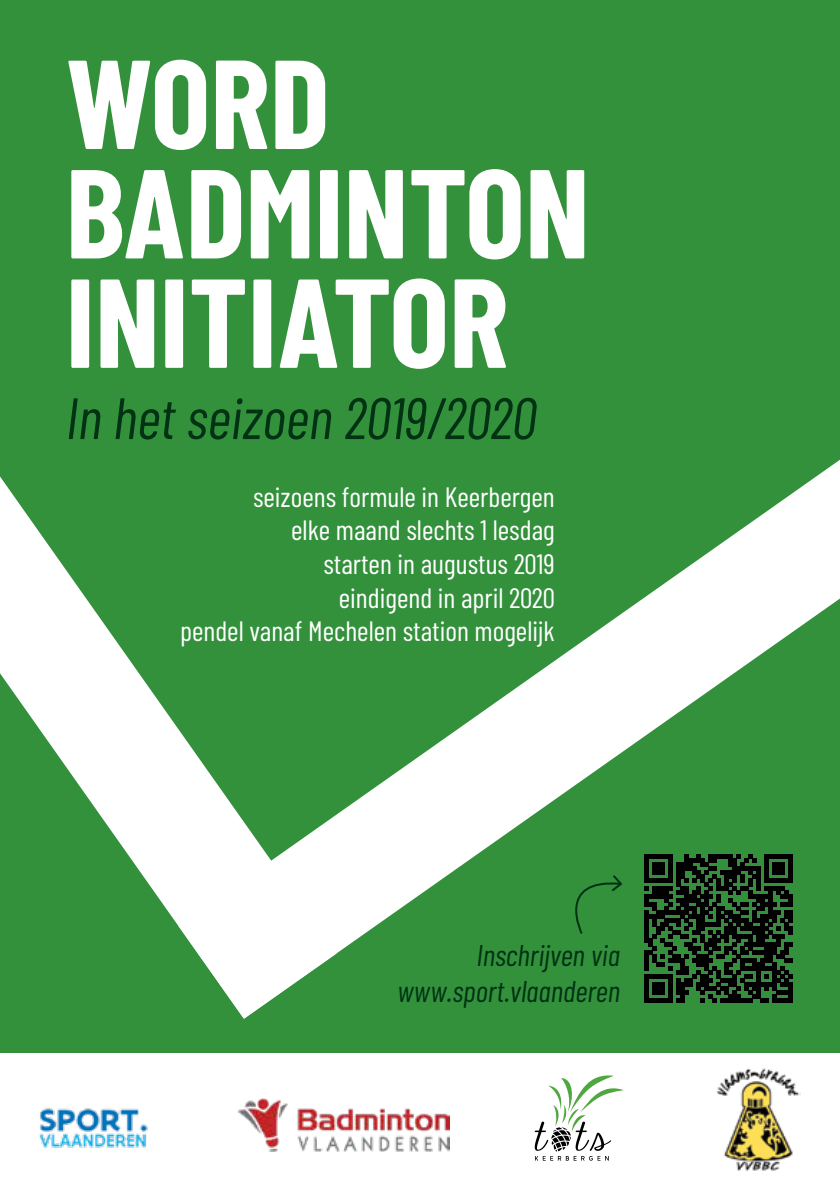
<style>
.page{position:relative;width:840px;height:1191px;background:#fff}
.page>*{position:absolute;margin:0;border:0;box-sizing:border-box;transform-origin:0 0}
.t1{font:700 126.2px/109.4px "Barlow Condensed";color:#fff}
.t2{font:italic 58.2px "Barlow Condensed";color:#003213}
.t3{font:italic 30px/36px "Barlow Condensed";color:#003213;text-align:right}
.t4{font:28px/33.6px "Barlow Condensed";color:#fff;text-align:right}
</style>
<div class="page">
<div style="left:0;top:0;width:839px;height:1154px;background:#33913c"></div>
<div style="left:0;top:1053px;width:839px;height:138px;background:#fff"></div>
<svg style="left:0;top:476px;width:178px;height:450px"></svg>
<svg style="left:178px;top:460px;width:661px;height:558px"></svg>
<svg style="left:554px;top:873px;width:69px;height:62px"></svg>
<img style="left:238px;top:1098px;width:211px;height:53px">
<svg style="left:534px;top:1075px;width:89px;height:85px"></svg>
<img style="left:716px;top:1068px;width:83px;height:103px">
<img style="left:38px;top:1108px;width:110px;height:40px">
<h1 class="t1" style="left:66px;top:46px;width:525px">WORD<br>BADMINTON<br>INITIATOR</h1>
<h2 class="t2" style="left:66px;top:382px;width:471px">In het seizoen 2019/2020</h2>
<p class="t4" style="left:180px;top:479px;width:376px">seizoens formule in Keerbergen<br>elke maand slechts 1 lesdag<br>starten in augustus 2019<br>eindigend in april 2020<br>pendel vanaf Mechelen station mogelijk</p>
<p class="t3" style="left:397px;top:936px;width:224px">Inschrijven via www.sport.vlaanderen</p>
</div>
